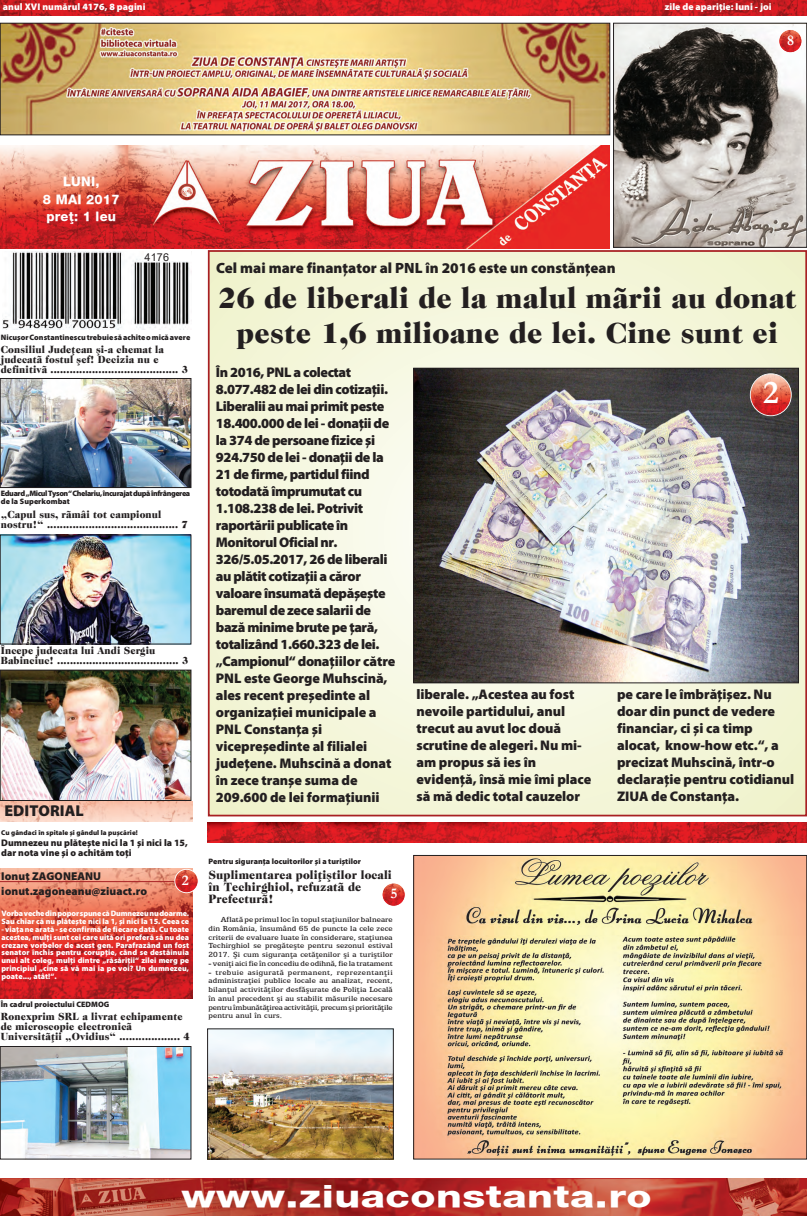
<style>
.page{position:relative;width:807px;height:1216px;background:#fff}
.page>*{position:absolute;margin:0;border:0;box-sizing:border-box;transform-origin:0 0}
.t1{font:700 33.25px "Garamond";color:#fff}
.t2{font:30.62px "Helvetica New Heavy M";letter-spacing:.01em;color:#fff;scale:1.34 1}
.t3{font:900 29.75px/35px "Caslon Two Twenty Four LT";letter-spacing:.005em;color:#231f20;text-align:center}
.t4{font:700 15.75px "Myriad Black ASTA";letter-spacing:.005em;color:#231f20}
.t5{font:700 14.88px "Myriad Black ASTA";color:#231f20}
.t6{font:700 14.88px "Garamond";color:#fff}
.t7{font:700 14px/17px "Myriad Black ASTA";letter-spacing:-.03em;color:#231f20}
.t8{font:700 14px/17px "Myriad Black ASTA";letter-spacing:-.005em;color:#231f20}
.t9{font:13.12px/17.4px "Helvetica New Heavy M";letter-spacing:.02em;color:#fff;text-align:center}
.t10{font:900 12.25px/11.8px "Caslon Two Twenty Four LT";letter-spacing:.01em;color:#231f20;scale:.96 1}
.t11{font:700 11.38px/14.9px "Myriad Black ASTA";letter-spacing:.005em;color:#231f20}
.t12{font:10.85px "Arial";color:#231f20}
.t13{font:900 10.5px/10.1px "Caslon Two Twenty Four LT";letter-spacing:.01em;color:#231f20;scale:.96 1}
.t14{font:700 9.62px/10.6px "Myriad Black ASTA";color:#231f20}
.t15{font:700 9.62px "Myriad Black ASTA";letter-spacing:.005em;color:#fff}
.t16{font:8.31px/8.8px "Egyptian 505 Md BT";letter-spacing:-.005em;color:#231f20;text-align:justify}
.t17{font:700 7.88px/7.9px "Myriad Black ASTA";letter-spacing:.005em;color:#fff;text-align:justify}
.t18{font:700 7.88px "Myriad Black ASTA";letter-spacing:.005em;color:#231f20}
.t19{font:700 7.88px/7.9px "Myriad Black ASTA";letter-spacing:-.015em;color:#fff}
.t20{font:700 7.88px/7.9px "Myriad Black ASTA";letter-spacing:-.045em;color:#231f20}
.t21{font:700 7px "Myriad Black ASTA";letter-spacing:.005em;color:#231f20}
</style>
<div class="page">
<div style="left:211px;top:253px;width:592px;height:560px;background:#f2f4d3"></div>
<div style="left:209px;top:251px;width:596px;height:564px;background:#f3f5d8;border-radius:50%"></div>
<div style="left:246px;top:287px;width:522px;height:492px;background:#f5f6dc;border-radius:50%"></div>
<div style="left:277px;top:316px;width:460px;height:434px;background:#f6f8e0;border-radius:50%"></div>
<div style="left:308px;top:345px;width:398px;height:376px;background:#f7f9e4;border-radius:50%"></div>
<div style="left:333px;top:369px;width:348px;height:328px;background:#f8f9e8;border-radius:50%"></div>
<div style="left:208px;top:250px;width:598px;height:566px;border:2px solid #a82023"></div>
<img style="left:2px;top:251px;width:190px;height:79px">
<div style="left:144px;top:242px;width:47px;height:19px;background:#fff"></div>
<img style="left:0;top:1178px;width:806px;height:37px">
<img style="left:0;top:0;width:806px;height:15px">
<img style="left:0;top:146px;width:609px;height:102px">
<img style="left:208px;top:822px;width:598px;height:20px">
<img style="left:0;top:868px;width:193px;height:130px">
<hr style="left:0;top:881px;width:185px;height:1px;background:#a82023">
<img style="left:0;top:801px;width:193px;height:20px">
<svg style="left:174px;top:868px;width:24px;height:25px"></svg>
<img style="left:2px;top:1048px;width:187px;height:109px">
<div style="left:0;top:1046px;width:191px;height:113px;border:1px solid #231f20"></div>
<img style="left:2px;top:672px;width:187px;height:126px">
<div style="left:0;top:670px;width:191px;height:130px;border:1px solid #231f20"></div>
<img style="left:2px;top:536px;width:187px;height:106px">
<div style="left:0;top:534px;width:191px;height:110px;border:1px solid #231f20"></div>
<img style="left:2px;top:380px;width:187px;height:106px">
<div style="left:0;top:378px;width:191px;height:110px;border:1px solid #231f20"></div>
<img style="left:415px;top:370px;width:381px;height:311px">
<div style="left:413px;top:368px;width:385px;height:315px;border:1px solid #231f20"></div>
<svg style="left:382px;top:883px;width:23px;height:23px"></svg>
<svg style="left:749px;top:373px;width:42px;height:43px;background:#bd6156"></svg>
<img style="left:415px;top:857px;width:389px;height:300px">
<div style="left:413px;top:855px;width:393px;height:304px;border:1px solid #231f20"></div>
<img style="left:2px;top:25px;width:605px;height:108px">
<div style="left:0;top:23px;width:609px;height:112px;border:1px solid #231f20"></div>
<img style="left:615px;top:25px;width:189px;height:220px">
<div style="left:613px;top:23px;width:193px;height:224px;border:1px solid #231f20"></div>
<img style="left:209px;top:1030px;width:182px;height:127px">
<svg style="left:777px;top:29px;width:25px;height:24px"></svg>
<p class="t15" style="left:3px;top:3px;width:144px">anul XVI numãrul 4176, 8 pagini</p>
<p class="t15" style="left:664px;top:3px;width:108px">zile de apariþie: luni - joi</p>
<p class="t6" style="left:786px;top:32px;width:8px">8</p>
<p class="t9" style="left:43px;top:173px;width:78px">LUNI,<br>8 MAI 2017 preþ: 1 leu</p>
<p class="t12" style="left:144px;top:251px;width:26px">4176</p>
<p class="t18" style="left:1px;top:333px;width:191px">Nicuºor Constantinescu trebuie sã achite o micã avere</p>
<p class="t13" style="left:1px;top:344px;width:196px">Consiliul Judeþean ºi-a chemat la judecatã fostul ºef! Decizia nu e definitivã ........................................ 3</p>
<p class="t20" style="left:1px;top:490px;width:191px">Eduard „Micul Tyson“ Chelariu, încurajat dupã înfrângerea de la Superkombat</p>
<p class="t13" style="left:1px;top:509px;width:196px">„Capul sus, rãmâi tot campionul nostru!“ ......................................... 7</p>
<p class="t13" style="left:1px;top:645px;width:196px">Începe judecata lui Andi Sergiu<br>Babinciuc! ...................................... 3</p>
<p class="t4" style="left:4px;top:804px;width:81px">EDITORIAL</p>
<p class="t21" style="left:1px;top:830px;width:138px">Cu gândaci în spitale ºi gândul la puºcãrie!</p>
<p class="t14" style="left:1px;top:838px;width:188px">Dumnezeu nu plãteºte nici la 1 ºi nici la 15, dar nota vine ºi o achitãm toþi</p>
<p class="t11" style="left:1px;top:869px;width:147px">Ionuþ ZAGONEANU ionut.zagoneanu@ziuact.ro</p>
<p class="t19" style="left:1px;top:910px;width:189px">Vorba veche din popor spune cã Dumnezeu nu doarme.<br>Sau chiar cã nu plãteºte nici la 1, ºi nici la 15. Ceea ce</p>
<p class="t17" style="left:1px;top:925px;width:189px">- viaþa ne aratã - se confirmã de fiecare datã. Cu toate acestea, mulþi sunt cei care uitã ori preferã sã nu dea crezare vorbelor de acest gen. Parafrazând un fost senator închis pentru corupþie, când se destãinuia unui alt coleg, mulþi dintre „rãsãriþii“ zilei merg pe principiul „cine sã vã mai ia pe voi? Un dumnezeu, poate..., atât!“.</p>
<p class="t6" style="left:182px;top:871px;width:8px">2</p>
<p class="t18" style="left:1px;top:1000px;width:110px">În cadrul proiectului CEDMOG</p>
<p class="t13" style="left:1px;top:1011px;width:198px">Ronexprim SRL a livrat echipamente de microscopie electronicã<br>Universitãþii „Ovidius“ ................... 4</p>
<p class="t5" style="left:216px;top:262px;width:401px">Cel mai mare finanþator al PNL în 2016 este un constãnþean</p>
<h3 class="t3" style="left:218px;top:280px;width:579px">26 de liberali de la malul mãrii au donat peste 1,6 milioane de lei. Cine sunt ei</h3>
<p class="t7" style="left:216px;top:365px;width:181px">În 2016, PNL a colectat<br>8.077.482 de lei din cotizaþii.<br>Liberalii au mai primit peste<br>18.400.000 de lei - donaþii de la 374 de persoane fizice ºi<br>924.750 de lei - donaþii de la<br>21 de firme, partidul fiind totodatã împrumutat cu<br>1.108.238 de lei. Potrivit raportãrii publicate în<br>Monitorul Oficial nr.<br>326/5.05.2017, 26 de liberali au plãtit cotizaþii a cãror valoare însumatã depãºeºte baremul de zece salarii de bazã minime brute pe þarã, totalizând 1.660.323 de lei. „Campionul“ donaþiilor cãtre<br>PNL este George Muhscinã, ales recent preºedinte al organizaþiei municipale a<br>PNL Constanþa ºi vicepreºedinte al filialei judeþene. Muhscinã a donat în zece tranºe suma de<br>209.600 de lei formaþiunii</p>
<h1 class="t1" style="left:762px;top:374px;width:17px">2</h1>
<p class="t8" style="left:416px;top:686px;width:176px">liberale. „Acestea au fost nevoile partidului, anul trecut au avut loc douã scrutine de alegeri. Nu mi&shy;am propus sã ies în evidenþã, însã mie îmi place sã mã dedic total cauzelor</p>
<p class="t8" style="left:616px;top:686px;width:178px">pe care le îmbrãþiºez. Nu doar din punct de vedere financiar, ci ºi ca timp alocat, know-how etc.“, a precizat Muhscinã, într-o declaraþie pentru cotidianul<br>ZIUA de Constanþa.</p>
<p class="t18" style="left:208px;top:858px;width:154px">Pentru siguranþa locuitorilor ºi a turiºtilor</p>
<p class="t10" style="left:208px;top:869px;width:192px">Suplimentarea poliþiºtilor locali în Techirghiol, refuzatã de<br>Prefecturã!</p>
<p class="t16" style="left:208px;top:914px;width:185px;text-indent:12px">Aflatã pe primul loc în topul staþiunilor balneare din România, însumând 65 de puncte la cele zece criterii de evaluare luate în considerare, staþiunea Techirghiol se pregãteºte pentru sezonul estival 2017. ªi cum siguranþa cetãþenilor ºi a turiºtilor</p>
<p class="t16" style="left:208px;top:958px;width:185px">- veniþi aici fie în concediu de odihnã, fie la tratament</p>
<p class="t16" style="left:208px;top:967px;width:185px">- trebuie asiguratã permanent, reprezentanþii administraþiei publice locale au analizat, recent, bilanþul activitãþilor desfãºurate de Poliþia Localã în anul precedent ºi au stabilit mãsurile necesare pentru îmbunãtãþirea activitãþii, precum ºi prioritãþile pentru anul în curs.</p>
<p class="t6" style="left:390px;top:885px;width:8px">5</p>
<h2 class="t2" style="left:181px;top:1179px;width:352px">www.ziuaconstanta.ro</h2>
</div>
